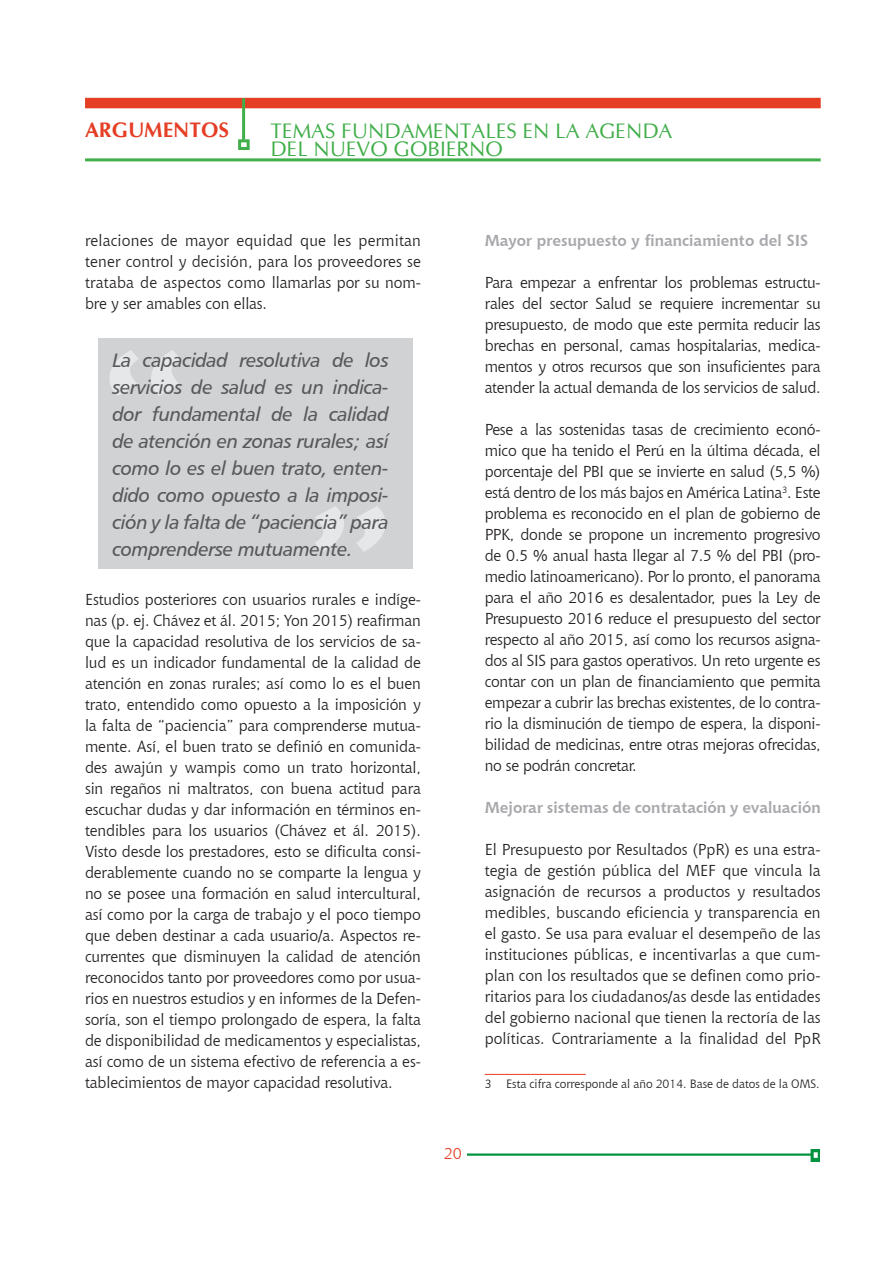
<style>
.page{position:relative;width:893px;height:1263px;background:#fff}
.page>*{position:absolute;margin:0;border:0;box-sizing:border-box;transform-origin:0 0}
.Pies{font:229.95px "Chianti BT";color:#e6e7e9}
.pies2{font:229.95px "Chianti BT";color:#e6e7e9}
.Texto_art{font:21px "CG Omega";color:#40ae49}
.t1{font:700 21px "CG Omega";color:#e53e25}
.Sacada{font:19.5px/27px "Humanist 777 BT Italic B";letter-spacing:-.02em;color:#57585a;text-align:justify}
.Texto_art-2{font:15.75px/21px "Chianti BT";letter-spacing:-.01em;color:#231f20;text-align:justify}
.Subtitulo_2{font:700 15.75px "Chianti BT";color:#a8a9ad}
.t2{font:15.75px "Chianti BT";color:#e53e25}
.Pies-2{font:12px "Chianti BT";color:#231f20}
</style>
<div class="page">
<img style="left:467px;top:1150px;width:353px;height:12px">
<div style="left:85px;top:98px;width:736px;height:10px;background:#e53e25"></div>
<hr style="left:242px;top:98px;width:3px;height:42px;background:#40ae49">
<div style="left:238px;top:139px;width:12px;height:11px;border:3px solid #40ae49"></div>
<hr style="left:85px;top:158px;width:736px;height:3px;background:#40ae49">
<div style="left:98px;top:339px;width:314px;height:230px;background:#d1d2d4"></div>
<svg style="left:109px;top:350px;width:71px;height:46px"></svg>
<svg style="left:315px;top:506px;width:70px;height:46px"></svg>
<hr style="left:485px;top:1074px;width:101px;height:1px;background:#e53e25">
<h2 class="t1" style="left:85px;top:117px;width:146px">ARGUMENTOS</h2>
<p class="Texto_art" style="left:271px;top:118px;width:403px">TEMAS FUNDAMENTALES EN LA AGENDA</p>
<p class="Texto_art" style="left:271px;top:136px;width:234px">DEL NUEVO GOBIERNO</p>
<p class="Texto_art-2" style="left:85px;top:229px;width:337px">relaciones de mayor equidad que les permitan tener control y decisión, para los proveedores se trataba de aspectos como llamarlas por su nom&shy;bre y ser amables con ellas.</p>
<p class="Subtitulo_2" style="left:485px;top:229px;width:325px">Mayor presupuesto y financiamiento del SIS</p>
<p class="Texto_art-2" style="left:485px;top:271px;width:337px">Para empezar a enfrentar los problemas estructu&shy;rales del sector Salud se requiere incrementar su presupuesto, de modo que este permita reducir las brechas en personal, camas hospitalarias, medica&shy;mentos y otros recursos que son insuficientes para atender la actual demanda de los servicios de salud.</p>
<p class="Texto_art-2" style="left:485px;top:418px;width:337px">Pese a las sostenidas tasas de crecimiento econó&shy;mico que ha tenido el Perú en la última década, el porcentaje del PBI que se invierte en salud (5,5 %) está dentro de los más bajos en América Latina<sup>3</sup>. Este problema es reconocido en el plan de gobierno de PPK, donde se propone un incremento progresivo de 0.5 % anual hasta llegar al 7.5 % del PBI (pro&shy;medio latinoamericano). Por lo pronto, el panorama para el año 2016 es desalentador, pues la Ley de Presupuesto 2016 reduce el presupuesto del sector respecto al año 2015, así como los recursos asigna&shy;dos al SIS para gastos operativos. Un reto urgente es contar con un plan de financiamiento que permita empezar a cubrir las brechas existentes, de lo contra&shy;rio la disminución de tiempo de espera, la disponi&shy;bilidad de medicinas, entre otras mejoras ofrecidas, no se podrán concretar.</p>
<p class="Subtitulo_2" style="left:485px;top:796px;width:337px">Mejorar sistemas de contratación y evaluación</p>
<p class="Texto_art-2" style="left:485px;top:838px;width:337px">El Presupuesto por Resultados (PpR) es una estra&shy;tegia de gestión pública del MEF que vincula la asignación de recursos a productos y resultados medibles, buscando eficiencia y transparencia en el gasto. Se usa para evaluar el desempeño de las instituciones públicas, e incentivarlas a que cum&shy;plan con los resultados que se definen como prio&shy;ritarios para los ciudadanos/as desde las entidades del gobierno nacional que tienen la rectoría de las políticas. Contrariamente a la finalidad del PpR</p>
<p class="Pies" style="left:89px;top:281px;width:111px">“</p>
<p class="Sacada" style="left:112px;top:347px;width:278px">La capacidad resolutiva de los servicios de salud es un indica&shy;dor fundamental de la calidad de atención en zonas rurales; así como lo es el buen trato, enten&shy;dido como opuesto a la imposi&shy;ción y la falta de “paciencia” para comprenderse mutuamente.</p>
<p class="Texto_art-2" style="left:85px;top:588px;width:337px">Estudios posteriores con usuarios rurales e indíge&shy;nas (p. ej. Chávez et ál. 2015; Yon 2015) reafirman que la capacidad resolutiva de los servicios de sa&shy;lud es un indicador fundamental de la calidad de atención en zonas rurales; así como lo es el buen trato, entendido como opuesto a la imposición y la falta de “paciencia” para comprenderse mutua&shy;mente. Así, el buen trato se definió en comunida&shy;des awajún y wampis como un trato horizontal, sin regaños ni maltratos, con buena actitud para escuchar dudas y dar información en términos en&shy;tendibles para los usuarios (Chávez et ál. 2015).<br>Visto desde los prestadores, esto se dificulta consi&shy;derablemente cuando no se comparte la lengua y no se posee una formación en salud intercultural, así como por la carga de trabajo y el poco tiempo que deben destinar a cada usuario/a. Aspectos re&shy;currentes que disminuyen la calidad de atención reconocidos tanto por proveedores como por usua&shy;rios en nuestros estudios y en informes de la Defen&shy;soría, son el tiempo prolongado de espera, la falta de disponibilidad de medicamentos y especialistas, así como de un sistema efectivo de referencia a es&shy;tablecimientos de mayor capacidad resolutiva.</p>
<p class="pies2" style="left:296px;top:437px;width:111px">”</p>
<p class="Pies-2" style="left:485px;top:1075px;width:336px">3 Esta cifra corresponde al año 2014. Base de datos de la OMS.</p>
<p class="t2" style="left:444px;top:1142px;width:20px">20</p>
</div>
